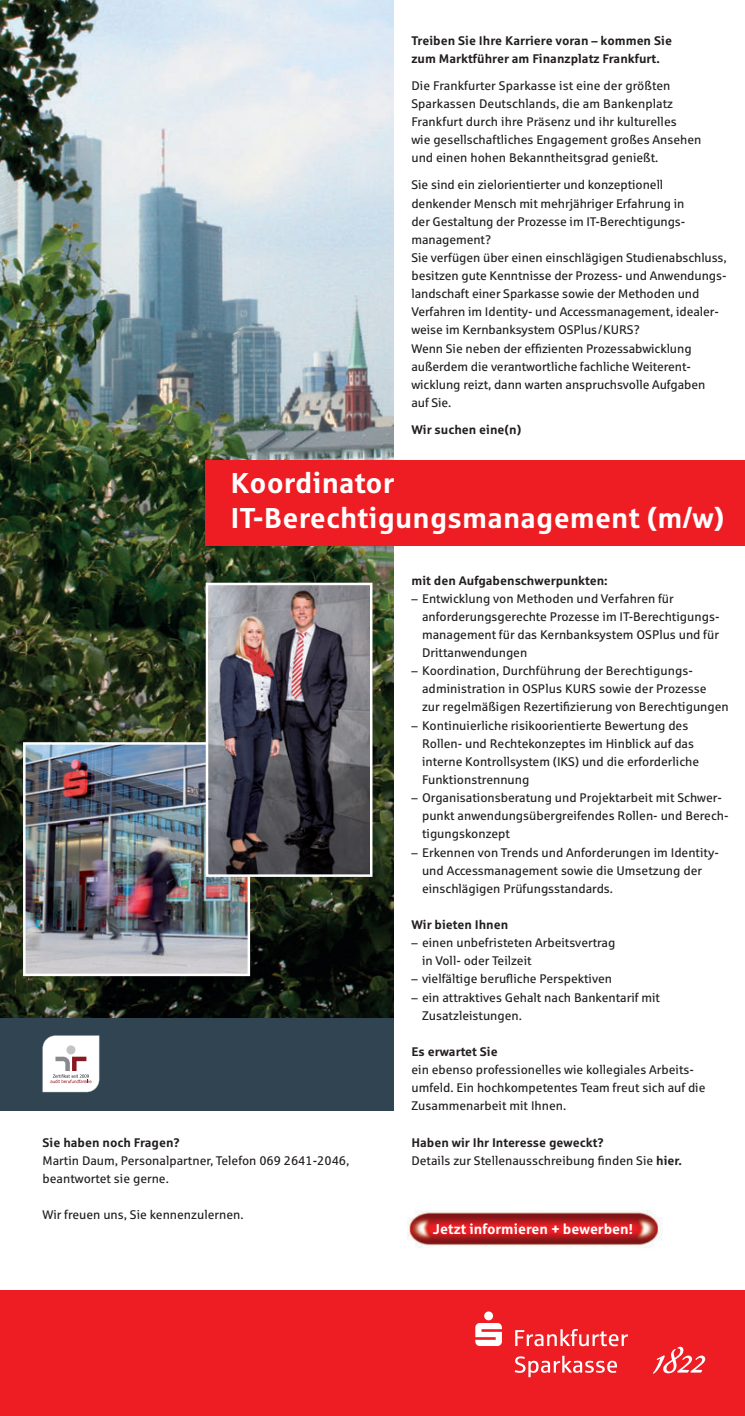
<style>
.page{position:relative;width:745px;height:1416px;background:#fff}
.page>*{position:absolute;margin:0;border:0;box-sizing:border-box;transform-origin:0 0}
.t1{font:700 28.75px/34.5px "Sparkasse Rg";letter-spacing:.005em;color:#fff}
.t2{font:700 14.25px "Sparkasse Rg";color:#fff}
.t3{font:12.5px/18.1px "Sparkasse Rg";color:#231f20}
.t4{font:700 12.5px/18.1px "Sparkasse Rg";color:#231f20}
.s1{font-weight:700}
</style>
<div class="page">
<img style="left:0;top:0;width:393px;height:1018px">
<div style="left:0;top:1290px;width:744px;height:126px;background:#ee1d23"></div>
<svg style="left:514px;top:1355px;width:102px;height:22px"></svg>
<svg style="left:515px;top:1329px;width:112px;height:17px"></svg>
<svg style="left:653px;top:1346px;width:53px;height:28px"></svg>
<svg style="left:475px;top:1311px;width:26px;height:35px"></svg>
<img style="left:407px;top:1211px;width:255px;height:37px">
<img style="left:26px;top:745px;width:221px;height:228px">
<div style="left:23px;top:742px;width:227px;height:234px;border:2px solid #fff"></div>
<img style="left:209px;top:586px;width:160px;height:288px">
<div style="left:206px;top:583px;width:166px;height:294px;border:2px solid #fff"></div>
<div style="left:0;top:1018px;width:393px;height:92px;background:#304551"></div>
<svg style="left:43px;top:1035px;width:56px;height:57px;background:#ebe6e7"></svg>
<div style="left:206px;top:461px;width:538px;height:85px;background:#ee1d23"></div>
<p class="t4" style="left:411px;top:31px;width:262px">Treiben Sie Ihre Karriere voran – kommen Sie zum Marktführer am Finanzplatz Frankfurt.</p>
<p class="t3" style="left:411px;top:76px;width:291px">Die Frankfurter Sparkasse ist eine der größten Sparkassen Deutschlands, die am Bankenplatz Frankfurt durch ihre Präsenz und ihr kulturelles<br>wie gesellschaftliches Engagement großes Ansehen und einen hohen Bekanntheitsgrad genießt.</p>
<p class="t3" style="left:411px;top:176px;width:316px">Sie sind ein zielorientierter und konzeptionell<br>denkender Mensch mit mehrjähriger Erfahrung in<br>der Gestaltung der Prozesse im IT-Berechtigungs&shy;management?<br>Sie verfügen über einen einschlägigen Studienabschluss, besitzen gute Kenntnisse der Prozess- und Anwendungs&shy;landschaft einer Sparkasse sowie der Methoden und Verfahren im Identity- und Accessmanagement, idealer&shy;weise im Kernbanksystem OSPlus/KURS?<br>Wenn Sie neben der effizienten Prozessabwicklung außerdem die verantwortliche fachliche Weiterent&shy;wicklung reizt, dann warten anspruchsvolle Aufgaben<br>auf Sie.</p>
<p class="t4" style="left:411px;top:420px;width:111px">Wir suchen eine(n)</p>
<h1 class="t1" style="left:230px;top:466px;width:495px">Koordinator<br>IT-Berechtigungsmanagement (m/w)</h1>
<p class="t4" style="left:43px;top:1133px;width:139px">Sie haben noch Fragen?</p>
<p class="t3" style="left:43px;top:1151px;width:308px">Martin Daum, Personalpartner, Telefon 069 2641-2046, beantwortet sie gerne.</p>
<p class="t3" style="left:43px;top:1206px;width:202px">Wir freuen uns, Sie kennenzulernen.</p>
<p class="t4" style="left:411px;top:571px;width:198px">mit den Aufgabenschwerpunkten:</p>
<p class="t3" style="left:422px;top:589px;width:299px;text-indent:-11px">– Entwicklung von Methoden und Verfahren für anforderungsgerechte Prozesse im IT-Berechtigungs&shy;management für das Kernbanksystem OSPlus und für Drittanwendungen</p>
<p class="t3" style="left:422px;top:662px;width:308px;text-indent:-11px">– Koordination, Durchführung der Berechtigungs&shy;administration in OSPlus KURS sowie der Prozesse<br>zur regelmäßigen Rezertifizierung von Berechtigungen</p>
<p class="t3" style="left:422px;top:716px;width:278px;text-indent:-11px">– Kontinuierliche risikoorientierte Bewertung des Rollen- und Rechtekonzeptes im Hinblick auf das interne Kontrollsystem (IKS) und die erforderliche Funktionstrennung</p>
<p class="t3" style="left:422px;top:789px;width:308px;text-indent:-11px">– Organisationsberatung und Projektarbeit mit Schwer&shy;punkt anwendungsübergreifendes Rollen- und Berech&shy;tigungskonzept</p>
<p class="t3" style="left:422px;top:843px;width:298px;text-indent:-11px">– Erkennen von Trends und Anforderungen im Identity&shy;und Accessmanagement sowie die Umsetzung der einschlägigen Prüfungsstandards.</p>
<p class="t4" style="left:411px;top:915px;width:98px">Wir bieten Ihnen</p>
<p class="t3" style="left:422px;top:934px;width:195px;text-indent:-11px">– einen unbefristeten Arbeitsvertrag in Voll- oder Teilzeit</p>
<p class="t3" style="left:411px;top:970px;width:202px">– vielfältige berufliche Perspektiven</p>
<p class="t3" style="left:422px;top:988px;width:239px;text-indent:-11px">– ein attraktives Gehalt nach Bankentarif mit<br>Zusatzleistungen.</p>
<p class="t4" style="left:411px;top:1042px;width:88px">Es erwartet Sie</p>
<p class="t3" style="left:411px;top:1060px;width:295px">ein ebenso professionelles wie kollegiales Arbeits&shy;umfeld. Ein hochkompetentes Team freut sich auf die<br>Zusammenarbeit mit Ihnen.</p>
<p class="t3" style="left:411px;top:1133px;width:272px"><span class="s1">Haben wir Ihr Interesse geweckt?<br></span>Details zur Stellenausschreibung finden Sie <span class="s1">hier.</span></p>
<p class="t2" style="left:432px;top:1221px;width:201px">Jetzt informieren + bewerben!</p>
</div>
